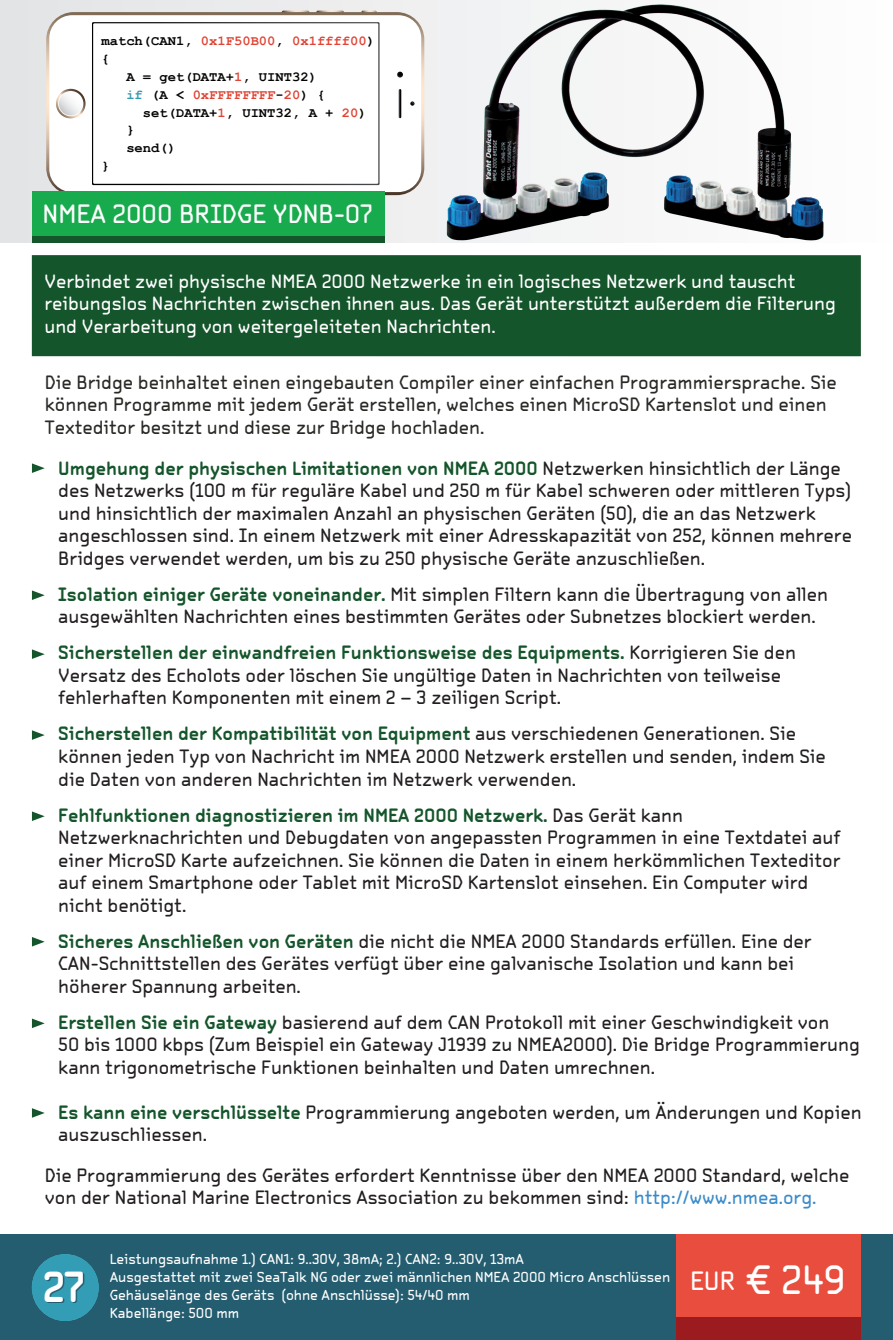
<style>
.page{position:relative;width:893px;height:1340px;background:#fff}
.page>*{position:absolute;margin:0;border:0;box-sizing:border-box;transform-origin:0 0}
.t1{font:700 40.5px "OCRA Tribute Com";color:#fff}
.t2{font:38.25px "OCRA Tribute Com";color:#fff}
.t3{font:24.75px "OCRA Tribute Com";color:#fff}
.t4{font:18px/22.5px "OCRA Tribute Com";color:#231f20}
.t5{font:18px/22.5px "OCRA Tribute Com";color:#2a2926}
.t6{font:18px/22.5px "OCRA Tribute Com";color:#fff}
.t7{font:700 13.72px "Courier New";color:#040503}
.t8{font:700 13.72px "Courier New";color:#df4434}
.t9{font:13.5px/18px "OCRA Tribute Com";color:#fff}
.s1{color:#040503}
.s2{color:#df4434}
.s3{color:#359bb1}
.s4{font-weight:700;color:#15552b}
.s5{color:#3b8bca}
.s6{font-size:24.75px}
</style>
<div class="page">
<svg style="left:0;top:0;width:439px;height:242px"></svg>
<div style="left:32px;top:255px;width:829px;height:101px;background:#15552b"></div>
<div style="left:0;top:1234px;width:893px;height:105px;background:#245d70"></div>
<div style="left:676px;top:1234px;width:185px;height:105px;background:#e84d3e"></div>
<div style="left:676px;top:1317px;width:185px;height:22px;background:#9c1b1f"></div>
<div style="left:32px;top:1254px;width:67px;height:66px;background:#329db4;border-radius:50%"></div>
<svg style="left:32px;top:463px;width:13px;height:10px"></svg>
<svg style="left:32px;top:590px;width:13px;height:10px"></svg>
<svg style="left:32px;top:649px;width:13px;height:10px"></svg>
<svg style="left:32px;top:730px;width:13px;height:10px"></svg>
<svg style="left:32px;top:811px;width:13px;height:10px"></svg>
<svg style="left:32px;top:937px;width:13px;height:9px"></svg>
<svg style="left:32px;top:1018px;width:13px;height:10px"></svg>
<svg style="left:32px;top:1108px;width:13px;height:9px"></svg>
<svg style="left:361px;top:11px;width:16px;height:1px"></svg>
<svg style="left:316px;top:11px;width:28px;height:1px"></svg>
<svg style="left:282px;top:11px;width:27px;height:1px"></svg>
<svg style="left:46px;top:12px;width:378px;height:183px"></svg>
<div style="left:49px;top:15px;width:372px;height:177px;background:#fff;border-radius:23px"></div>
<svg style="left:92px;top:22px;width:288px;height:163px"></svg>
<svg style="left:56px;top:89px;width:30px;height:29px"></svg>
<svg style="left:58px;top:91px;width:25px;height:25px"></svg>
<svg style="left:59px;top:92px;width:24px;height:23px"></svg>
<svg style="left:399px;top:89px;width:2px;height:29px"></svg>
<svg style="left:410px;top:101px;width:4px;height:5px"></svg>
<svg style="left:397px;top:72px;width:6px;height:6px"></svg>
<div style="left:93px;top:23px;width:285px;height:161px;background:#fff"></div>
<img style="left:439px;top:0;width:392px;height:256px">
<div style="left:32px;top:191px;width:352px;height:45px;background:#18ab4d"></div>
<div style="left:32px;top:236px;width:352px;height:6px;background:#15552b"></div>
<p class="t8" style="left:101px;top:33px;width:275px"><span class="s1">match(CAN1,</span> 0x1F50B00<span class="s1">,</span> 0x1ffff00<span class="s1">)</span></p>
<p class="t7" style="left:101px;top:50px;width:10px">{</p>
<p class="t7" style="left:126px;top:68px;width:192px">A = get(DATA+<span class="s2">1</span>, UINT32)</p>
<p class="t8" style="left:126px;top:86px;width:200px"><span class="s3">if</span> <span class="s1">(A &lt;</span> 0xFFFFFFFF<span class="s1">-</span>20<span class="s1">) {</span></p>
<p class="t7" style="left:143px;top:104px;width:225px">set(DATA+<span class="s2">1</span>, UINT32, A + <span class="s2">20</span>)</p>
<p class="t7" style="left:126px;top:121px;width:10px">}</p>
<p class="t7" style="left:126px;top:139px;width:51px">send()</p>
<p class="t7" style="left:101px;top:157px;width:10px">}</p>
<h3 class="t3" style="left:43px;top:198px;width:332px">NMEA 2000 BRIDGE YDNB-07</h3>
<p class="t6" style="left:44px;top:270px;width:793px">Verbindet zwei physische NMEA 2000 Netzwerke in ein logisches Netzwerk und tauscht reibungslos Nachrichten zwischen ihnen aus. Das Gerät unterstützt außerdem die Filterung und Verarbeitung von weitergeleiteten Nachrichten.</p>
<p class="t5" style="left:45px;top:371px;width:793px">Die Bridge beinhaltet einen eingebauten Compiler einer einfachen Programmiersprache. Sie können Programme mit jedem Gerät erstellen, welches einen MicroSD Kartenslot und einen<br>Texteditor besitzt und diese zur Bridge hochladen.</p>
<p class="t4" style="left:58px;top:457px;width:795px"><span class="s4">Umgehung der physischen Limitationen von NMEA 2000</span> Netzwerken hinsichtlich der Länge des Netzwerks (100 m für reguläre Kabel und 250 m für Kabel schweren oder mittleren Typs) und hinsichtlich der maximalen Anzahl an physischen Geräten (50), die an das Netzwerk angeschlossen sind. In einem Netzwerk mit einer Adresskapazität von 252, können mehrere Bridges verwendet werden, um bis zu 250 physische Geräte anzuschließen.</p>
<p class="t4" style="left:58px;top:583px;width:771px"><span class="s4">Isolation einiger Geräte voneinander.</span> Mit simplen Filtern kann die Übertragung von allen ausgewählten Nachrichten eines bestimmten Gerätes oder Subnetzes blockiert werden.</p>
<p class="t4" style="left:58px;top:642px;width:739px"><span class="s4">Sicherstellen der einwandfreien Funktionsweise des Equipments.</span> Korrigieren Sie den<br>Versatz des Echolots oder löschen Sie ungültige Daten in Nachrichten von teilweise fehlerhaften Komponenten mit einem 2 – 3 zeiligen Script.</p>
<p class="t4" style="left:58px;top:723px;width:769px"><span class="s4">Sicherstellen der Kompatibilität von Equipment</span> aus verschiedenen Generationen. Sie können jeden Typ von Nachricht im NMEA 2000 Netzwerk erstellen und senden, indem Sie die Daten von anderen Nachrichten im Netzwerk verwenden.</p>
<p class="t4" style="left:58px;top:804px;width:784px"><span class="s4">Fehlfunktionen diagnostizieren im NMEA 2000 Netzwerk.</span> Das Gerät kann Netzwerknachrichten und Debugdaten von angepassten Programmen in eine Textdatei auf einer MicroSD Karte aufzeichnen. Sie können die Daten in einem herkömmlichen Texteditor auf einem Smartphone oder Tablet mit MicroSD Kartenslot einsehen. Ein Computer wird nicht benötigt.</p>
<p class="t4" style="left:58px;top:930px;width:755px"><span class="s4">Sicheres Anschließen von Geräten</span> die nicht die NMEA 2000 Standards erfüllen. Eine der<br>CAN-Schnittstellen des Gerätes verfügt über eine galvanische Isolation und kann bei höherer Spannung arbeiten.</p>
<p class="t4" style="left:58px;top:1011px;width:803px"><span class="s4">Erstellen Sie ein Gateway</span> basierend auf dem CAN Protokoll mit einer Geschwindigkeit von<br>50 bis 1000 kbps (Zum Beispiel ein Gateway J1939 zu NMEA2000). Die Bridge Programmierung kann trigonometrische Funktionen beinhalten und Daten umrechnen.</p>
<p class="t4" style="left:58px;top:1101px;width:805px"><span class="s4">Es kann eine verschlüsselte</span> Programmierung angeboten werden, um Änderungen und Kopien auszuschliessen.</p>
<p class="t4" style="left:45px;top:1163px;width:806px">Die Programmierung des Gerätes erfordert Kenntnisse über den NMEA 2000 Standard, welche von der National Marine Electronics Association zu bekommen sind: <span class="s5">http://www.nmea.org.</span></p>
<h1 class="t1" style="left:43px;top:1261px;width:44px">27</h1>
<p class="t9" style="left:110px;top:1249px;width:562px">Leistungsaufnahme 1.) CAN1: 9..30V, 38mA; 2.) CAN2: 9..30V, 13mA<br>Ausgestattet mit zwei SeaTalk NG oder zwei männlichen NMEA 2000 Micro Anschlüssen Gehäuselänge des Geräts (ohne Anschlüsse): 54/40 mm<br>Kabellänge: 500 mm</p>
<h2 class="t2" style="left:690px;top:1256px;width:157px"><span class="s6">EUR</span> € 249</h2>
</div>
